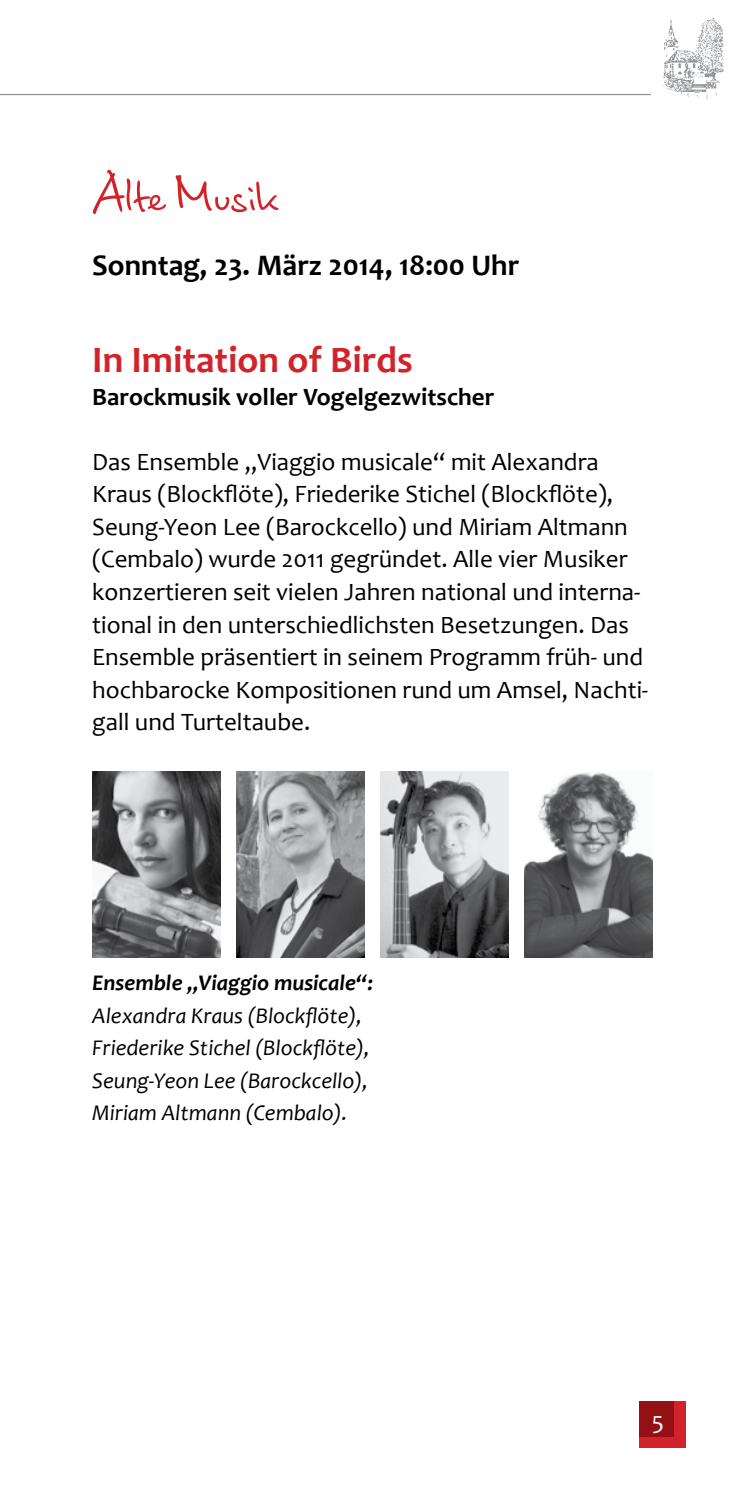
<style>
.page{position:relative;width:745px;height:1489px;background:#fff}
.page>*{position:absolute;margin:0;border:0;box-sizing:border-box;transform-origin:0 0}
.t1{font:50px "Brouet Handwriting";color:#d2232a}
.t2{font:700 37.5px "Candara";color:#d2232a}
.t3{font:700 30px "Candara";color:#000}
.t4{font:25px/32.5px "Candara";color:#000}
.t5{font:700 25px "Candara";color:#000}
.t6{font:25px "Candara";color:#fff}
.t7{font:italic 22.5px/32.5px "Candara";color:#000}
.t8{font:italic 700 22.5px "Candara";color:#000}
</style>
<div class="page">
<img style="left:663px;top:17px;width:61px;height:82px">
<hr style="left:0;top:94px;width:650px;height:1px;background:#939598">
<div style="left:638px;top:1401px;width:47px;height:46px;background:#d2232a"></div>
<div style="left:638px;top:1401px;width:35px;height:35px;background:#931115"></div>
<img style="left:92px;top:772px;width:128px;height:185px">
<img style="left:236px;top:772px;width:128px;height:185px">
<img style="left:380px;top:772px;width:128px;height:185px">
<img style="left:524px;top:772px;width:128px;height:185px">
<h1 class="t1" style="left:92px;top:161px;width:187px">Alte Musik</h1>
<p class="t3" style="left:92px;top:247px;width:428px">Sonntag, 23. März 2014, 18:00 Uhr</p>
<h2 class="t2" style="left:92px;top:337px;width:322px">In Imitation of Birds</h2>
<p class="t5" style="left:92px;top:381px;width:403px">Barockmusik voller Vogelgezwitscher</p>
<p class="t4" style="left:92px;top:445px;width:557px">Das Ensemble „Viaggio musicale“ mit Alexandra Kraus (Blockflöte), Friederike Stichel (Blockflöte), Seung-Yeon Lee (Barockcello) und Miriam Altmann (Cembalo) wurde 2011 gegründet. Alle vier Musiker konzertieren seit vielen Jahren national und interna&shy;tional in den unterschiedlichsten Besetzungen. Das Ensemble präsentiert in seinem Programm früh- und hochbarocke Kompositionen rund um Amsel, Nachti&shy;gall und Turteltaube.</p>
<p class="t8" style="left:92px;top:969px;width:282px">Ensemble „Viaggio musicale“:</p>
<p class="t7" style="left:92px;top:999px;width:279px">Alexandra Kraus (Blockflöte),<br>Friederike Stichel (Blockflöte),<br>Seung-Yeon Lee (Barockcello),<br>Miriam Altmann (Cembalo).</p>
<p class="t6" style="left:651px;top:1405px;width:14px">5</p>
</div>
